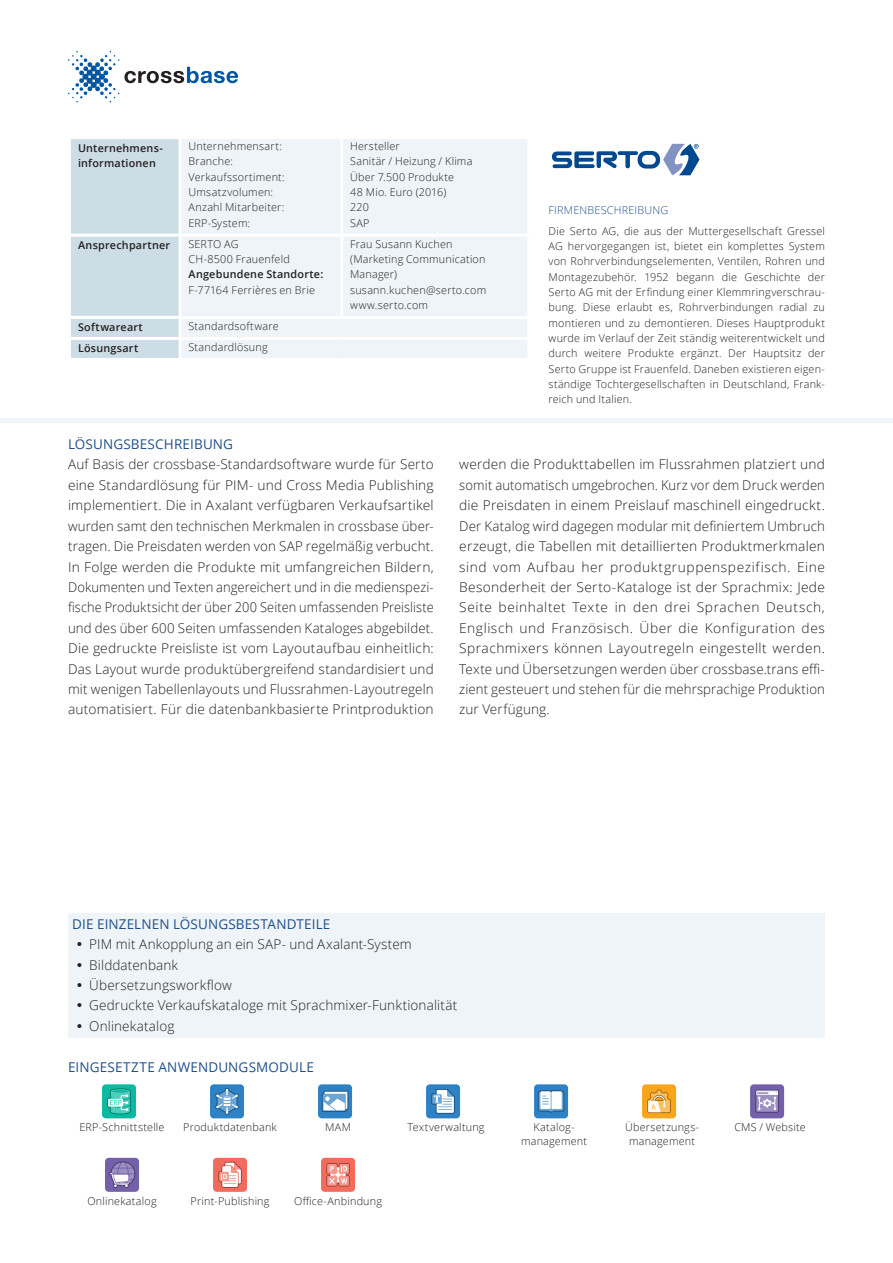
<style>
.page{position:relative;width:893px;height:1263px;background:#fff}
.page>*{position:absolute;margin:0;border:0;box-sizing:border-box;transform-origin:0 0}
.t1{font:300 13.5px/20.4px "Open Sans";letter-spacing:.01em;color:#231f20;text-align:justify}
.t2{font:13.5px "Open Sans";letter-spacing:.01em;color:#22508b}
.t3{font:300 10.8px/15.3px "Open Sans";letter-spacing:.02em;color:#231f20}
.t4{font:600 10.8px/15.3px "Open Sans";letter-spacing:.02em;color:#231f20}
.t5{font:300 10.8px "Open Sans";letter-spacing:.02em;color:#22508b}
</style>
<div class="page">
<div style="left:0;top:418px;width:893px;height:5px;background:#eef4f7"></div>
<svg style="left:68px;top:51px;width:170px;height:51px"></svg>
<svg style="left:552px;top:144px;width:147px;height:31px"></svg>
<div style="left:71px;top:139px;width:108px;height:219px;background:#cddde6"></div>
<div style="left:182px;top:139px;width:345px;height:219px;background:#eef4f7"></div>
<hr style="left:68px;top:316px;width:112px;height:3px;background:#fff">
<hr style="left:68px;top:337px;width:112px;height:3px;background:#fff">
<hr style="left:68px;top:234px;width:112px;height:3px;background:#fff">
<hr style="left:180px;top:234px;width:162px;height:3px;background:#fff">
<hr style="left:342px;top:234px;width:188px;height:3px;background:#fff">
<hr style="left:340px;top:139px;width:3px;height:95px;background:#fff">
<hr style="left:340px;top:237px;width:3px;height:79px;background:#fff">
<hr style="left:180px;top:316px;width:162px;height:3px;background:#fff">
<hr style="left:342px;top:316px;width:188px;height:3px;background:#fff">
<hr style="left:180px;top:337px;width:162px;height:3px;background:#fff">
<hr style="left:342px;top:337px;width:188px;height:3px;background:#fff">
<div style="left:102px;top:1084px;width:34px;height:34px;background:#09b9a0;border-radius:4px"></div>
<svg style="left:107px;top:1088px;width:24px;height:26px"></svg>
<div style="left:210px;top:1084px;width:34px;height:34px;background:#2e81c4;border-radius:4px"></div>
<svg style="left:215px;top:1088px;width:24px;height:27px"></svg>
<div style="left:318px;top:1084px;width:34px;height:34px;background:#2e81c4;border-radius:4px"></div>
<svg style="left:322px;top:1091px;width:26px;height:21px"></svg>
<div style="left:426px;top:1084px;width:34px;height:34px;background:#2e81c4;border-radius:4px"></div>
<svg style="left:431px;top:1089px;width:24px;height:25px"></svg>
<div style="left:534px;top:1084px;width:34px;height:34px;background:#2e81c4;border-radius:4px"></div>
<svg style="left:538px;top:1090px;width:26px;height:22px"></svg>
<div style="left:642px;top:1084px;width:34px;height:34px;background:#f9a51b;border-radius:4px"></div>
<svg style="left:647px;top:1090px;width:24px;height:23px"></svg>
<div style="left:750px;top:1084px;width:34px;height:34px;background:#7360a9;border-radius:4px"></div>
<svg style="left:755px;top:1090px;width:24px;height:23px"></svg>
<div style="left:105px;top:1158px;width:34px;height:34px;background:#7360a9;border-radius:4px"></div>
<svg style="left:109px;top:1161px;width:26px;height:27px"></svg>
<div style="left:213px;top:1158px;width:34px;height:34px;background:#f26b5c;border-radius:4px"></div>
<svg style="left:218px;top:1162px;width:24px;height:26px"></svg>
<div style="left:321px;top:1158px;width:34px;height:34px;background:#f26b5c;border-radius:4px"></div>
<svg style="left:326px;top:1163px;width:24px;height:23px"></svg>
<div style="left:68px;top:913px;width:757px;height:124px;background:#eef4f7"></div>
<p class="t4" style="left:78px;top:140px;width:86px">Unternehmens&shy;informationen</p>
<p class="t3" style="left:189px;top:138px;width:98px">Unternehmensart:<br>Branche:<br>Verkaufssortiment:<br>Umsatzvolumen:<br>Anzahl Mitarbeiter:<br>ERP-System:</p>
<p class="t3" style="left:350px;top:138px;width:124px">Hersteller<br>Sanitär / Heizung / Klima<br>Über 7.500 Produkte<br>48 Mio. Euro (2016)<br>220<br>SAP</p>
<p class="t4" style="left:78px;top:237px;width:94px">Ansprechpartner</p>
<p class="t3" style="left:189px;top:236px;width:103px">SERTO AG<br>CH-8500 Frauenfeld</p>
<p class="t4" style="left:189px;top:266px;width:136px">Angebundene Standorte:</p>
<p class="t3" style="left:189px;top:282px;width:128px">F-77164 Ferrières en Brie</p>
<p class="t3" style="left:350px;top:236px;width:138px">Frau Susann Kuchen (Marketing Communication<br>Manager) susann.kuchen@serto.com www.serto.com</p>
<p class="t4" style="left:78px;top:320px;width:66px">Softwareart</p>
<p class="t3" style="left:189px;top:318px;width:92px">Standardsoftware</p>
<p class="t4" style="left:78px;top:341px;width:62px">Lösungsart</p>
<p class="t3" style="left:189px;top:339px;width:81px">Standardlösung</p>
<p class="t2" style="left:68px;top:435px;width:167px">LÖSUNGSBESCHREIBUNG</p>
<p class="t5" style="left:549px;top:203px;width:121px">FIRMENBESCHREIBUNG</p>
<p class="t3" style="left:549px;top:223px;width:278px;text-align:justify">Die Serto AG, die aus der Muttergesellschaft Gressel AG hervorgegangen ist, bietet ein komplettes System von Rohrverbindungselementen, Ventilen, Rohren und Montagezubehör. 1952 begann die Geschichte der Serto AG mit der Erfindung einer Klemmringverschrau&shy;bung. Diese erlaubt es, Rohrverbindungen radial zu montieren und zu demontieren. Dieses Hauptprodukt wurde im Verlauf der Zeit ständig weiterentwickelt und durch weitere Produkte ergänzt. Der Hauptsitz der Serto Gruppe ist Frauenfeld. Daneben existieren eigen&shy;ständige Tochtergesellschaften in Deutschland, Frank&shy;reich und Italien.</p>
<p class="t1" style="left:68px;top:454px;width:367px">Auf Basis der crossbase-Standardsoftware wurde für Serto eine Standardlösung für PIM- und Cross Media Publishing implementiert. Die in Axalant verfügbaren Verkaufsartikel wurden samt den technischen Merkmalen in crossbase über&shy;tragen. Die Preisdaten werden von SAP regelmäßig verbucht.<br>In Folge werden die Produkte mit umfangreichen Bildern, Dokumenten und Texten angereichert und in die medienspezi&shy;fische Produktsicht der über 200 Seiten umfassenden Preisliste und des über 600 Seiten umfassenden Kataloges abgebildet.<br>Die gedruckte Preisliste ist vom Layoutaufbau einheitlich:<br>Das Layout wurde produktübergreifend standardisiert und mit wenigen Tabellenlayouts und Flussrahmen-Layoutregeln automatisiert. Für die datenbankbasierte Printproduktion</p>
<p class="t1" style="left:459px;top:454px;width:367px">werden die Produkttabellen im Flussrahmen platziert und somit automatisch umgebrochen. Kurz vor dem Druck werden die Preisdaten in einem Preislauf maschinell eingedruckt.<br>Der Katalog wird dagegen modular mit definiertem Umbruch erzeugt, die Tabellen mit detaillierten Produktmerkmalen sind vom Aufbau her produktgruppenspezifisch. Eine Besonderheit der Serto-Kataloge ist der Sprachmix: Jede Seite beinhaltet Texte in den drei Sprachen Deutsch, Englisch und Französisch. Über die Konfiguration des Sprachmixers können Layoutregeln eingestellt werden.<br>Texte und Übersetzungen werden über crossbase.trans effi&shy;zient gesteuert und stehen für die mehrsprachige Produktion zur Verfügung.</p>
<p class="t2" style="left:72px;top:914px;width:260px">DIE EINZELNEN LÖSUNGSBESTANDTEILE</p>
<p class="t1" style="left:89px;top:934px;width:369px;text-align:left">PIM mit Ankopplung an ein SAP- und Axalant-System Bilddatenbank<br>Übersetzungsworkflow<br>Gedruckte Verkaufskataloge mit Sprachmixer-Funktionalität Onlinekatalog</p>
<p class="t2" style="left:68px;top:1057px;width:247px">EINGESETZTE ANWENDUNGSMODULE</p>
<p class="t3" style="left:80px;top:1119px;width:87px">ERP-Schnittstelle</p>
<p class="t3" style="left:183px;top:1119px;width:95px">Produktdatenbank</p>
<p class="t3" style="left:325px;top:1119px;width:27px">MAM</p>
<p class="t3" style="left:408px;top:1119px;width:79px">Textverwaltung</p>
<p class="t3" style="left:521px;top:1120px;width:68px;line-height:13.5px;text-align:center">Katalog&shy;management</p>
<p class="t3" style="left:625px;top:1120px;width:75px;line-height:13.5px;text-align:center">Übersetzungs&shy;management</p>
<p class="t3" style="left:734px;top:1119px;width:73px">CMS / Website</p>
<p class="t3" style="left:87px;top:1193px;width:71px">Onlinekatalog</p>
<p class="t3" style="left:191px;top:1193px;width:80px">Print-Publishing</p>
<p class="t3" style="left:294px;top:1193px;width:89px">Office-Anbindung</p>
</div>
